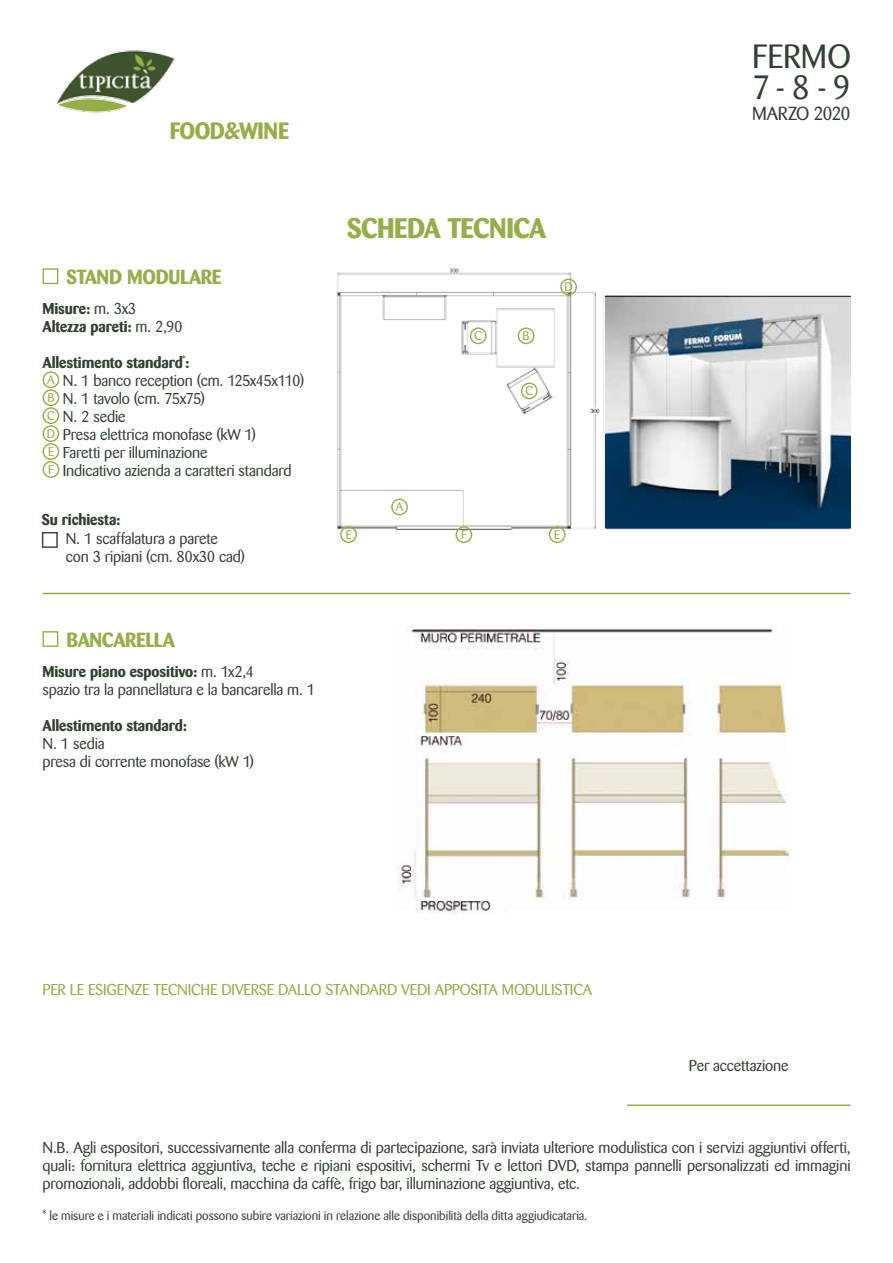
<style>
.page{position:relative;width:893px;height:1263px;background:#fff}
.page>*{position:absolute;margin:0;border:0;box-sizing:border-box;transform-origin:0 0}
.t1{font:32.1px/30.6px "BA12";letter-spacing:.01em;color:#324131}
.t2{font:700 27px "BA12";letter-spacing:-.005em;color:#95ae47}
.t3{font:700 22.5px "BA12";color:#95ae47}
.t4{font:700 19.5px "BA12";color:#95ae47}
.t5{font:18px "BA12";letter-spacing:-.04em;color:#324131}
.t6{font:15px/18px "BA12";letter-spacing:.005em;color:#324131}
.t7{font:700 15px/18px "BA12";letter-spacing:.005em;color:#324131}
.t8{font:15px "BA12";color:#95ae47}
.t9{font:12px "BA12";letter-spacing:.01em;color:#324131}
.t10{font:12px/18px "BA12";color:#95ae47;text-align:justify}
.s1{font-weight:400}
.s2{font-weight:700}
</style>
<div class="page">
<div style="left:43px;top:268px;width:15px;height:16px;border:1px solid #95ae47"></div>
<img style="left:56px;top:50px;width:119px;height:63px">
<div style="left:43px;top:631px;width:15px;height:16px;border:1px solid #95ae47"></div>
<img style="left:398px;top:624px;width:390px;height:289px">
<img style="left:337px;top:268px;width:513px;height:263px">
<img style="left:605px;top:297px;width:245px;height:230px">
<div style="left:391px;top:499px;width:17px;height:16px;border:1px solid #95ae47;border-radius:50%"></div>
<div style="left:470px;top:327px;width:17px;height:17px;border:1px solid #95ae47;border-radius:50%"></div>
<div style="left:521px;top:383px;width:17px;height:16px;border:1px solid #95ae47;border-radius:50%"></div>
<div style="left:518px;top:327px;width:16px;height:17px;border:1px solid #95ae47;border-radius:50%"></div>
<div style="left:560px;top:279px;width:17px;height:16px;border:1px solid #95ae47;border-radius:50%"></div>
<div style="left:340px;top:526px;width:17px;height:17px;border:1px solid #95ae47;border-radius:50%"></div>
<div style="left:549px;top:526px;width:17px;height:17px;border:1px solid #95ae47;border-radius:50%"></div>
<div style="left:455px;top:526px;width:17px;height:17px;border:1px solid #95ae47;border-radius:50%"></div>
<div style="left:43px;top:371px;width:16px;height:17px;border:1px solid #95ae47;border-radius:50%"></div>
<div style="left:43px;top:407px;width:16px;height:17px;border:1px solid #95ae47;border-radius:50%"></div>
<div style="left:43px;top:389px;width:16px;height:17px;border:1px solid #95ae47;border-radius:50%"></div>
<div style="left:43px;top:425px;width:16px;height:17px;border:1px solid #95ae47;border-radius:50%"></div>
<div style="left:43px;top:443px;width:16px;height:17px;border:1px solid #95ae47;border-radius:50%"></div>
<div style="left:43px;top:461px;width:16px;height:17px;border:1px solid #95ae47;border-radius:50%"></div>
<hr style="left:43px;top:593px;width:807px;height:1px;background:#95ae47">
<hr style="left:627px;top:1104px;width:223px;height:2px;background:#95ae47">
<div style="left:42px;top:532px;width:16px;height:16px;border:1px solid #324131"></div>
<h3 class="t3" style="left:170px;top:117px;width:121px">FOOD&amp;WINE</h3>
<h3 class="t4" style="left:67px;top:264px;width:156px">STAND MODULARE</h3>
<p class="t7" style="left:43px;top:299px;width:141px">Misure: <span class="s1">m. 3x3<br></span>Altezza pareti: <span class="s1">m. 2,90</span></p>
<p class="t6" style="left:63px;top:353px;width:243px;text-indent:-20px"><span class="s2">Allestimento standard</span><sup>*</sup><span class="s2">:<br></span>N. 1 banco reception (cm. 125x45x110)<br>N. 1 tavolo (cm. 75x75)<br>N. 2 sedie<br>Presa elettrica monofase (kW 1)<br>Faretti per illuminazione<br>Indicativo azienda a caratteri standard</p>
<p class="t10" style="left:47px;top:371px;width:9px">A</p>
<p class="t10" style="left:47px;top:407px;width:9px">C</p>
<p class="t10" style="left:47px;top:389px;width:9px">B</p>
<p class="t10" style="left:47px;top:425px;width:10px">D E F</p>
<p class="t7" style="left:42px;top:511px;width:80px">Su richiesta:</p>
<p class="t6" style="left:66px;top:530px;width:181px">N. 1 scaffalatura a parete<br>con 3 ripiani (cm. 80x30 cad)</p>
<h3 class="t4" style="left:67px;top:627px;width:110px">BANCARELLA</h3>
<p class="t6" style="left:43px;top:662px;width:274px"><span class="s2">Misure piano espositivo:</span> m. 1x2,4<br>spazio tra la pannellatura e la bancarella m. 1</p>
<p class="t7" style="left:43px;top:716px;width:146px">Allestimento standard:</p>
<p class="t6" style="left:43px;top:734px;width:213px">N. 1 sedia<br>presa di corrente monofase (kW 1)</p>
<h2 class="t2" style="left:347px;top:212px;width:200px">SCHEDA TECNICA</h2>
<p class="t10" style="left:475px;top:327px;width:9px">C</p>
<p class="t10" style="left:523px;top:327px;width:9px">B</p>
<p class="t10" style="left:526px;top:382px;width:9px">C</p>
<p class="t10" style="left:565px;top:278px;width:10px">D</p>
<p class="t10" style="left:396px;top:498px;width:9px">A</p>
<p class="t10" style="left:346px;top:526px;width:7px">E</p>
<p class="t10" style="left:461px;top:526px;width:7px">F</p>
<p class="t10" style="left:554px;top:526px;width:7px">E</p>
<p class="t8" style="left:43px;top:980px;width:551px">PER LE ESIGENZE TECNICHE DIVERSE DALLO STANDARD VEDI APPOSITA MODULISTICA</p>
<h1 class="t1" style="left:752px;top:41px;width:100px">FERMO<br>7-8-9</h1>
<p class="t5" style="left:752px;top:103px;width:100px">MARZO 2020</p>
<p class="t6" style="left:689px;top:1056px;width:101px">Per accettazione</p>
<p class="t6" style="left:43px;top:1139px;width:809px;text-align:justify">N.B. Agli espositori, successivamente alla conferma di partecipazione, sarà inviata ulteriore modulistica con i servizi aggiuntivi offerti, quali: fornitura elettrica aggiuntiva, teche e ripiani espositivi, schermi Tv e lettori DVD, stampa pannelli personalizzati ed immagini promozionali, addobbi floreali, macchina da caffè, frigo bar, illuminazione aggiuntiva, etc.</p>
<p class="t9" style="left:43px;top:1209px;width:546px">* le misure e i materiali indicati possono subire variazioni in relazione alle disponibilità della ditta aggiudicataria.</p>
</div>
